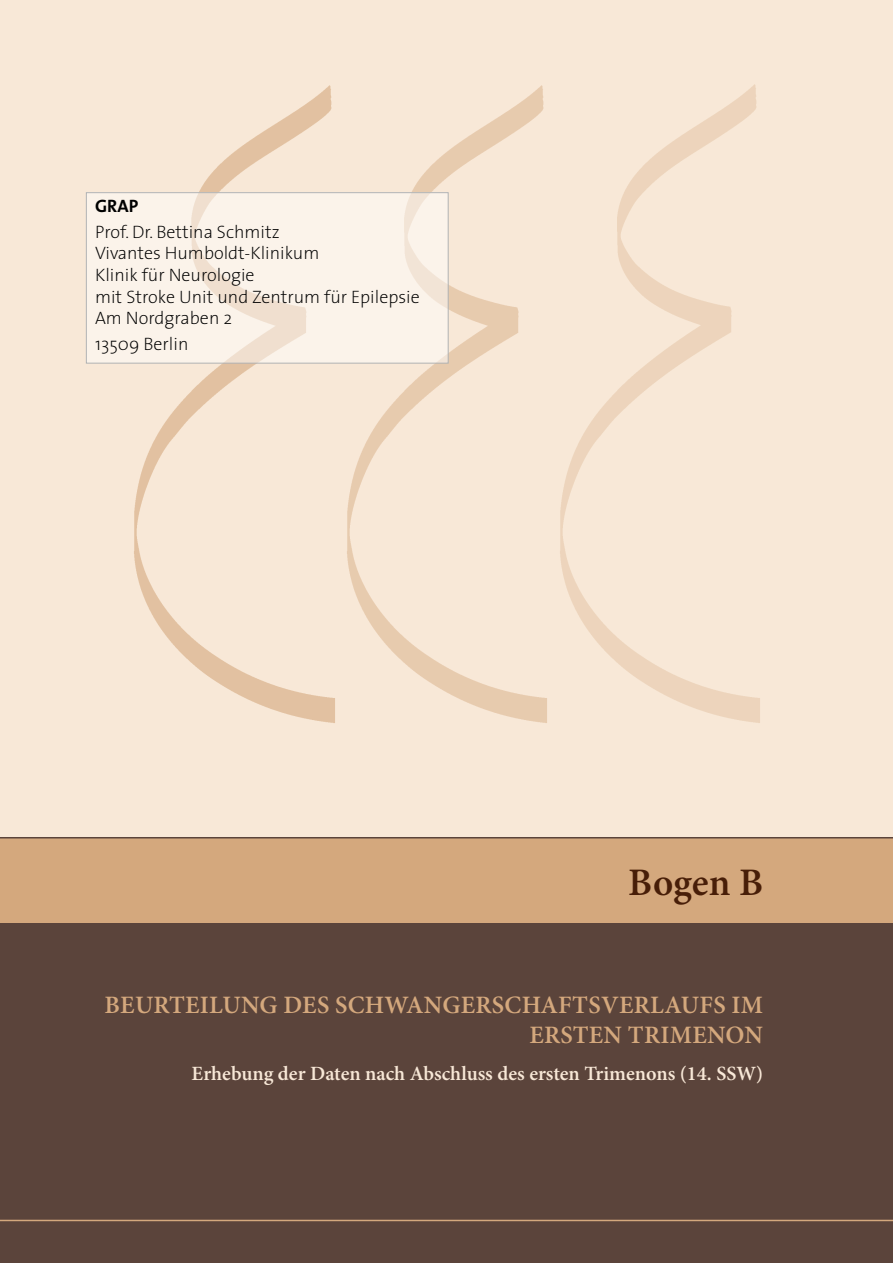
<style>
.page{position:relative;width:893px;height:1263px;background:#fff}
.page>*{position:absolute;margin:0;border:0;box-sizing:border-box;transform-origin:0 0}
.t1{font:600 39px "Minion Pro";color:#481e08}
.t2{font:600 25.05px/30px "Minion Pro";letter-spacing:.01em;color:#d4a87d;text-align:right}
.t3{font:600 20.25px "Minion Pro";color:#f8e8d7}
.t4{font:200 18px/21.6px "The Sans";color:#000}
.t5{font:700 18px "The Sans";color:#000}
</style>
<div class="page">
<div style="left:0;top:838px;width:893px;height:85px;background:#d4a87d"></div>
<div style="left:0;top:0;width:893px;height:838px;background:#f8e8d7"></div>
<div style="left:0;top:923px;width:893px;height:340px;background:#5b443b"></div>
<hr style="left:0;top:1220px;width:893px;height:1px;background:#d4a87d">
<hr style="left:0;top:837px;width:893px;height:1px;background:#5b443b">
<img style="left:134px;top:85px;width:201px;height:638px">
<img style="left:346px;top:85px;width:201px;height:638px">
<img style="left:560px;top:85px;width:200px;height:638px">
<svg style="left:86px;top:192px;width:363px;height:171px;background:#f8f0e6"></svg>
<p class="t5" style="left:95px;top:191px;width:45px">GRAP</p>
<p class="t4" style="left:95px;top:220px;width:326px">Prof. Dr. Bettina Schmitz<br>Vivantes Humboldt-Klinikum<br>Klinik für Neurologie<br>mit Stroke Unit und Zentrum für Epilepsie<br>Am Nordgraben 2</p>
<p class="t4" style="left:95px;top:332px;width:95px">13509 Berlin</p>
<h1 class="t1" style="left:628px;top:855px;width:136px">Bogen B</h1>
<h2 class="t2" style="left:105px;top:990px;width:660px">BEURTEILUNG DES SCHWANGERSCHAFTSVERLAUFS IM<br>ERSTEN TRIMENON</h2>
<p class="t3" style="left:192px;top:1060px;width:573px">Erhebung der Daten nach Abschluss des ersten Trimenons (14. SSW)</p>
</div>
